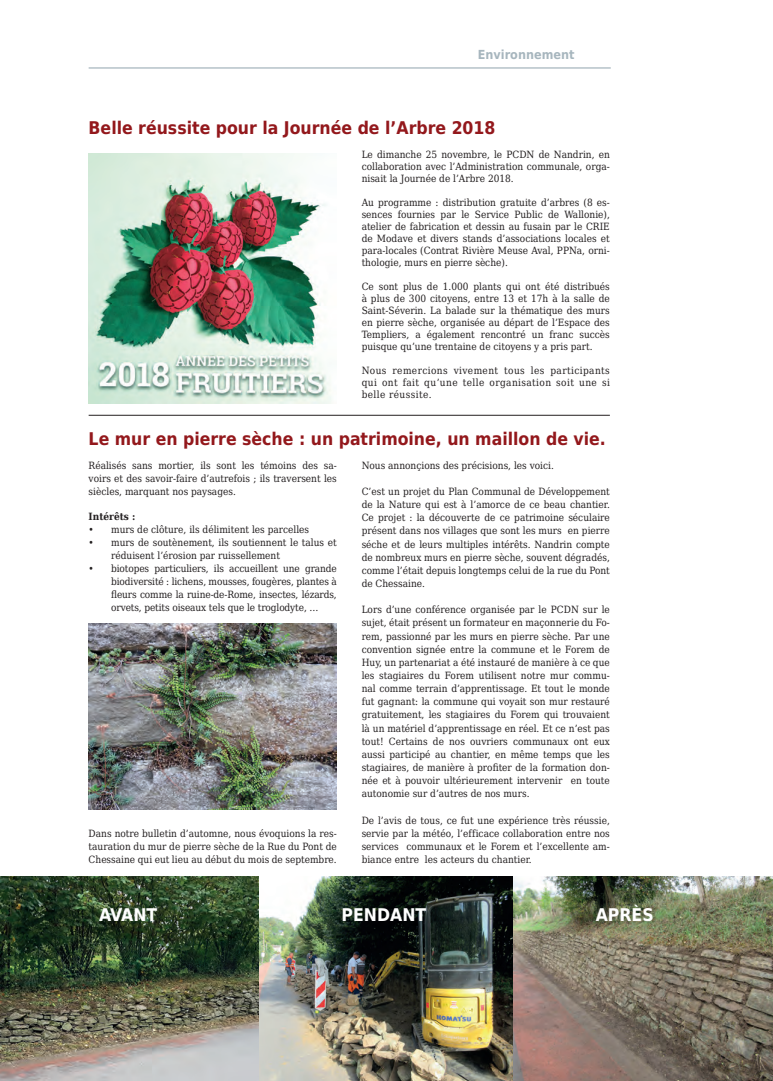
<style>
.page{position:relative;width:773px;height:1081px;background:#fff}
.page>*{position:absolute;margin:0;border:0;box-sizing:border-box;transform-origin:0 0}
.t1{font:700 17.5px "DejaVu Sans Condensed";color:#93181c}
.t2{font:700 17.5px "DejaVu Sans Condensed";color:#fff}
.t3{font:700 12.5px "DejaVu Sans Condensed";color:#a7b6be}
.t4{font:10px/13.1px "DejaVu Serif Condensed";color:#231f20;text-align:justify}
.t5{font:700 10px "DejaVu Serif Condensed";color:#231f20}
</style>
<div class="page">
<hr style="left:89px;top:67px;width:521px;height:2px;background:#a7b6be">
<img style="left:89px;top:153px;width:242px;height:250px">
<hr style="left:89px;top:415px;width:520px;height:1px;background:#231f20">
<img style="left:0;top:876px;width:513px;height:205px">
<img style="left:89px;top:624px;width:248px;height:186px">
<img style="left:513px;top:876px;width:259px;height:205px">
<p class="t3" style="left:477px;top:44px;width:98px">Environnement</p>
<h1 class="t1" style="left:89px;top:113px;width:408px">Belle réussite pour la Journée de l’Arbre 2018</h1>
<p class="t4" style="left:361px;top:148px;width:250px;line-height:12px">Le dimanche 25 novembre, le PCDN de Nandrin, en collaboration avec l’Administration communale, orga&shy;nisait la Journée de l’Arbre 2018.</p>
<p class="t4" style="left:361px;top:196px;width:250px;line-height:12px">Au programme : distribution gratuite d’arbres (8 es&shy;sences fournies par le Service Public de Wallonie), atelier de fabrication et dessin au fusain par le CRIE de Modave et divers stands d’associations locales et para-locales (Contrat Rivière Meuse Aval, PPNa, orni&shy;thologie, murs en pierre sèche).</p>
<p class="t4" style="left:361px;top:280px;width:250px;line-height:12px">Ce sont plus de 1.000 plants qui ont été distribués à plus de 300 citoyens, entre 13 et 17h à la salle de Saint-Séverin. La balade sur la thématique des murs en pierre sèche, organisée au départ de l’Espace des Templiers, a également rencontré un franc succès puisque qu’une trentaine de citoyens y a pris part.</p>
<p class="t4" style="left:361px;top:364px;width:250px;line-height:12px">Nous remercions vivement tous les participants qui ont fait qu’une telle organisation soit une si belle réussite.</p>
<h1 class="t1" style="left:89px;top:425px;width:518px">Le mur en pierre sèche : un patrimoine, un maillon de vie.</h1>
<p class="t4" style="left:89px;top:458px;width:250px">Réalisés sans mortier, ils sont les témoins des sa&shy;voirs et des savoir-faire d’autrefois ; ils traversent les siècles, marquant nos paysages.</p>
<p class="t5" style="left:89px;top:509px;width:48px">Intérêts :</p>
<p class="t4" style="left:89px;top:523px;width:222px">• murs de clôture, ils délimitent les parcelles</p>
<p class="t4" style="left:111px;top:536px;width:227px;text-indent:-22px">• murs de soutènement, ils soutiennent le talus et réduisent l’érosion par ruissellement</p>
<p class="t4" style="left:111px;top:562px;width:227px;text-indent:-22px">• biotopes particuliers, ils accueillent une grande biodiversité : lichens, mousses, fougères, plantes à fleurs comme la ruine-de-Rome, insectes, lézards, orvets, petits oiseaux tels que le troglodyte, …</p>
<p class="t4" style="left:361px;top:458px;width:194px">Nous annonçions des précisions, les voici.</p>
<p class="t4" style="left:361px;top:484px;width:250px">C’est un projet du Plan Communal de Développement de la Nature qui est à l’amorce de ce beau chantier.<br>Ce projet : la découverte de ce patrimoine séculaire présent dans nos villages que sont les murs en pierre séche et de leurs multiples intérêts. Nandrin compte de nombreux murs en pierre sèche, souvent dégradés, comme l’était depuis longtemps celui de la rue du Pont de Chessaine.</p>
<p class="t4" style="left:361px;top:603px;width:250px">Lors d’une conférence organisée par le PCDN sur le sujet, était présent un formateur en maçonnerie du Fo&shy;rem, passionné par les murs en pierre sèche. Par une convention signée entre la commune et le Forem de Huy, un partenariat a été instauré de manière à ce que les stagiaires du Forem utilisent notre mur commu&shy;nal comme terrain d’apprentissage. Et tout le monde fut gagnant: la commune qui voyait son mur restauré gratuitement, les stagiaires du Forem qui trouvaient là un matériel d’apprentissage en réel. Et ce n’est pas tout! Certains de nos ouvriers communaux ont eux aussi participé au chantier, en même temps que les stagiaires, de manière à profiter de la formation don&shy;née et à pouvoir ultérieurement intervenir en toute autonomie sur d’autres de nos murs.</p>
<p class="t4" style="left:361px;top:813px;width:250px">De l’avis de tous, ce fut une expérience très réussie, servie par la météo, l’efficace collaboration entre nos services communaux et le Forem et l’excellente am&shy;biance entre les acteurs du chantier.</p>
<p class="t4" style="left:89px;top:826px;width:250px">Dans notre bulletin d’automne, nous évoquions la res&shy;tauration du mur de pierre sèche de la Rue du Pont de Chessaine qui eut lieu au début du mois de septembre.</p>
<h1 class="t2" style="left:99px;top:900px;width:60px">AVANT</h1>
<h1 class="t2" style="left:341px;top:900px;width:86px">PENDANT</h1>
<h1 class="t2" style="left:595px;top:900px;width:59px">APRÈS</h1>
</div>
